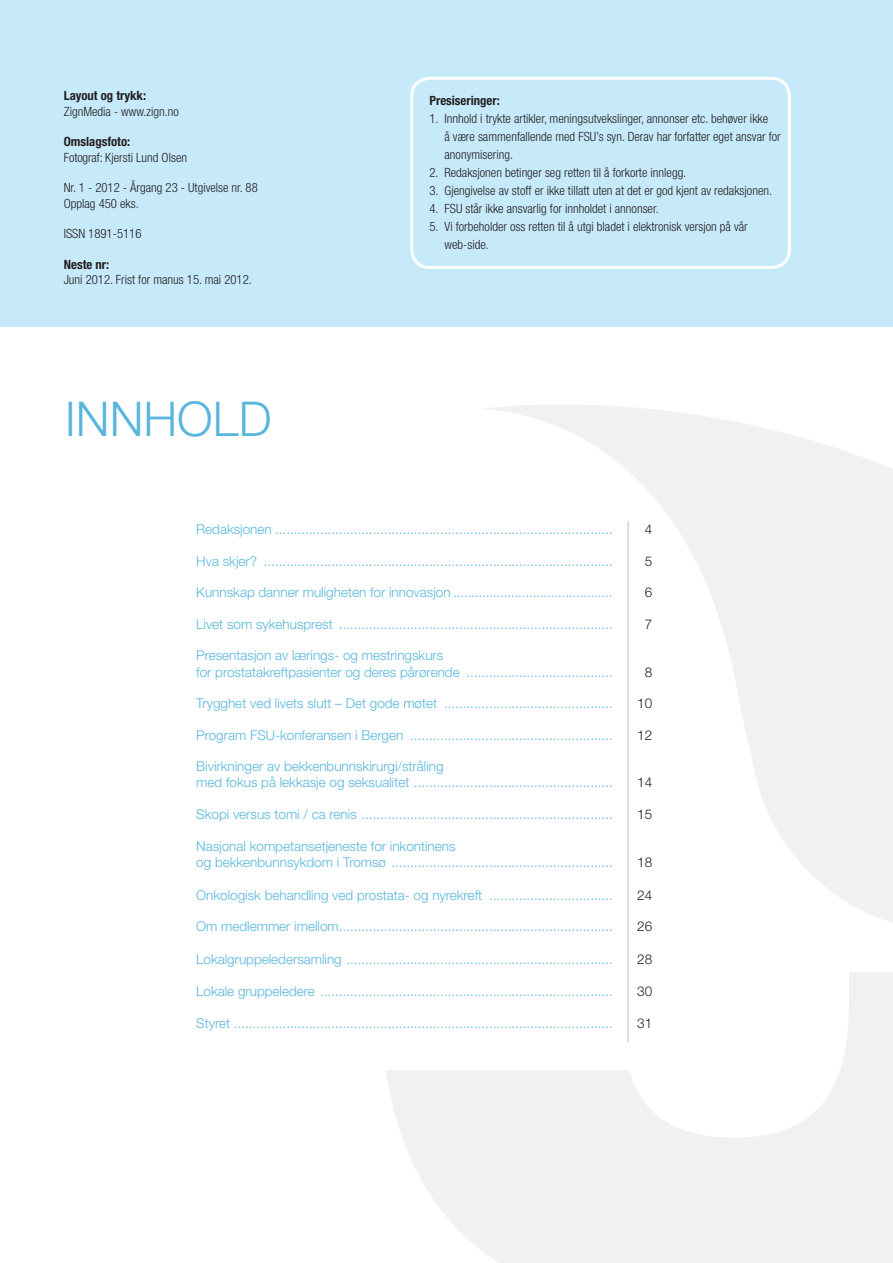
<style>
.page{position:relative;width:893px;height:1263px;background:#fff}
.page>*{position:absolute;margin:0;border:0;box-sizing:border-box;transform-origin:0 0}
.t1{font:300 48px "Helvetica Neue";color:#58b6dd}
.t2{font:300 13.5px/16.2px "Helvetica Neue";color:#58b6dd}
.t3{font:300 13.5px "Helvetica Neue";color:#231f20}
.t4{font:300 condensed 12.75px/18px "Helvetica Neue";color:#231f20}
.t5{font:700 condensed 12.75px "Helvetica Neue";color:#231f20}
</style>
<div class="page">
<div style="left:0;top:0;width:893px;height:326px;background:#c7eafb"></div>
<svg style="left:386px;top:972px;width:507px;height:291px;fill:#f1f1f2"></svg>
<svg style="left:485px;top:405px;width:408px;height:527px"></svg>
<div style="left:410px;top:77px;width:381px;height:192px;border:3px solid #fff;border-radius:18px"></div>
<div style="left:0;top:943px;width:737px;height:127px;background:#fff"></div>
<hr style="left:628px;top:521px;width:1px;height:521px;background:#c6c8ca">
<p class="t5" style="left:64px;top:91px;width:84px">Layout og trykk:</p>
<p class="t4" style="left:64px;top:104px;width:117px">ZignMedia - www.zign.no</p>
<p class="t5" style="left:64px;top:137px;width:68px">Omslagsfoto:</p>
<p class="t4" style="left:64px;top:150px;width:125px">Fotograf: Kjersti Lund Olsen</p>
<p class="t4" style="left:64px;top:182px;width:196px;line-height:15.3px">Nr. 1 - 2012 - Årgang 23 - Utgivelse nr. 88<br>Opplag 450 eks.</p>
<p class="t4" style="left:64px;top:226px;width:79px">ISSN 1891-5116</p>
<p class="t5" style="left:64px;top:260px;width:47px">Neste nr:</p>
<p class="t4" style="left:64px;top:272px;width:190px">Juni 2012. Frist for manus 15. mai 2012.</p>
<h1 class="t1" style="left:65px;top:402px;width:208px">INNHOLD</h1>
<p class="t5" style="left:429px;top:96px;width:72px">Presiseringer:</p>
<p class="t4" style="left:444px;top:111px;width:338px;text-indent:-15px">1. Innhold i trykte artikler, meningsutvekslinger, annonser etc. behøver ikke<br>å være sammenfallende med FSU’s syn. Derav har forfatter eget ansvar for anonymisering.</p>
<p class="t4" style="left:429px;top:165px;width:258px">2. Redaksjonen betinger seg retten til å forkorte innlegg.</p>
<p class="t4" style="left:429px;top:183px;width:344px">3. Gjengivelse av stoff er ikke tillatt uten at det er god kjent av redaksjonen.</p>
<p class="t4" style="left:429px;top:201px;width:231px">4. FSU står ikke ansvarlig for innholdet i annonser.</p>
<p class="t4" style="left:444px;top:219px;width:305px;text-indent:-15px">5. Vi forbeholder oss retten til å utgi bladet i elektronisk versjon på vår web-side.</p>
<p class="t2" style="left:196px;top:523px;width:418px">Redaksjonen ..........................................................................................</p>
<p class="t3" style="left:645px;top:525px;width:9px">4</p>
<p class="t2" style="left:196px;top:555px;width:418px">Hva skjer? .............................................................................................</p>
<p class="t3" style="left:645px;top:556px;width:9px">5</p>
<p class="t2" style="left:196px;top:586px;width:418px">Kunnskap danner muligheten for innovasjon ............................................</p>
<p class="t3" style="left:645px;top:588px;width:9px">6</p>
<p class="t2" style="left:196px;top:618px;width:418px">Livet som sykehusprest .........................................................................</p>
<p class="t3" style="left:645px;top:619px;width:9px">7</p>
<p class="t2" style="left:196px;top:649px;width:418px">Presentasjon av lærings- og mestringskurs<br>for prostatakreftpasienter og deres pårørende .......................................</p>
<p class="t3" style="left:645px;top:667px;width:9px">8</p>
<p class="t2" style="left:196px;top:697px;width:418px">Trygghet ved livets slutt – Det gode møtet .............................................</p>
<p class="t3" style="left:637px;top:698px;width:17px">10</p>
<p class="t2" style="left:196px;top:728px;width:418px">Program FSU-konferansen i Bergen ......................................................</p>
<p class="t3" style="left:637px;top:730px;width:17px">12</p>
<p class="t2" style="left:196px;top:760px;width:418px">Bivirkninger av bekkenbunnskirurgi/stråling<br>med fokus på lekkasje og seksualitet .....................................................</p>
<p class="t3" style="left:637px;top:778px;width:17px">14</p>
<p class="t2" style="left:196px;top:808px;width:418px">Skopi versus tomi / ca renis ...................................................................</p>
<p class="t3" style="left:637px;top:809px;width:17px">15</p>
<p class="t2" style="left:196px;top:840px;width:418px">Nasjonal kompetansetjeneste for inkontinens<br>og bekkenbunnsykdom i Tromsø ...........................................................</p>
<p class="t3" style="left:637px;top:858px;width:17px">18</p>
<p class="t2" style="left:196px;top:889px;width:418px">Onkologisk behandling ved prostata- og nyrekreft .................................</p>
<p class="t3" style="left:637px;top:890px;width:17px">24</p>
<p class="t2" style="left:196px;top:920px;width:418px">Om medlemmer imellom .........................................................................</p>
<p class="t3" style="left:637px;top:922px;width:17px">26</p>
<p class="t2" style="left:196px;top:952px;width:418px">Lokalgruppeledersamling .......................................................................</p>
<p class="t3" style="left:637px;top:954px;width:17px">28</p>
<p class="t2" style="left:196px;top:985px;width:418px">Lokale gruppeledere ..............................................................................</p>
<p class="t3" style="left:637px;top:986px;width:17px">30</p>
<p class="t2" style="left:196px;top:1017px;width:418px">Styret .....................................................................................................</p>
<p class="t3" style="left:637px;top:1019px;width:17px">31</p>
</div>
